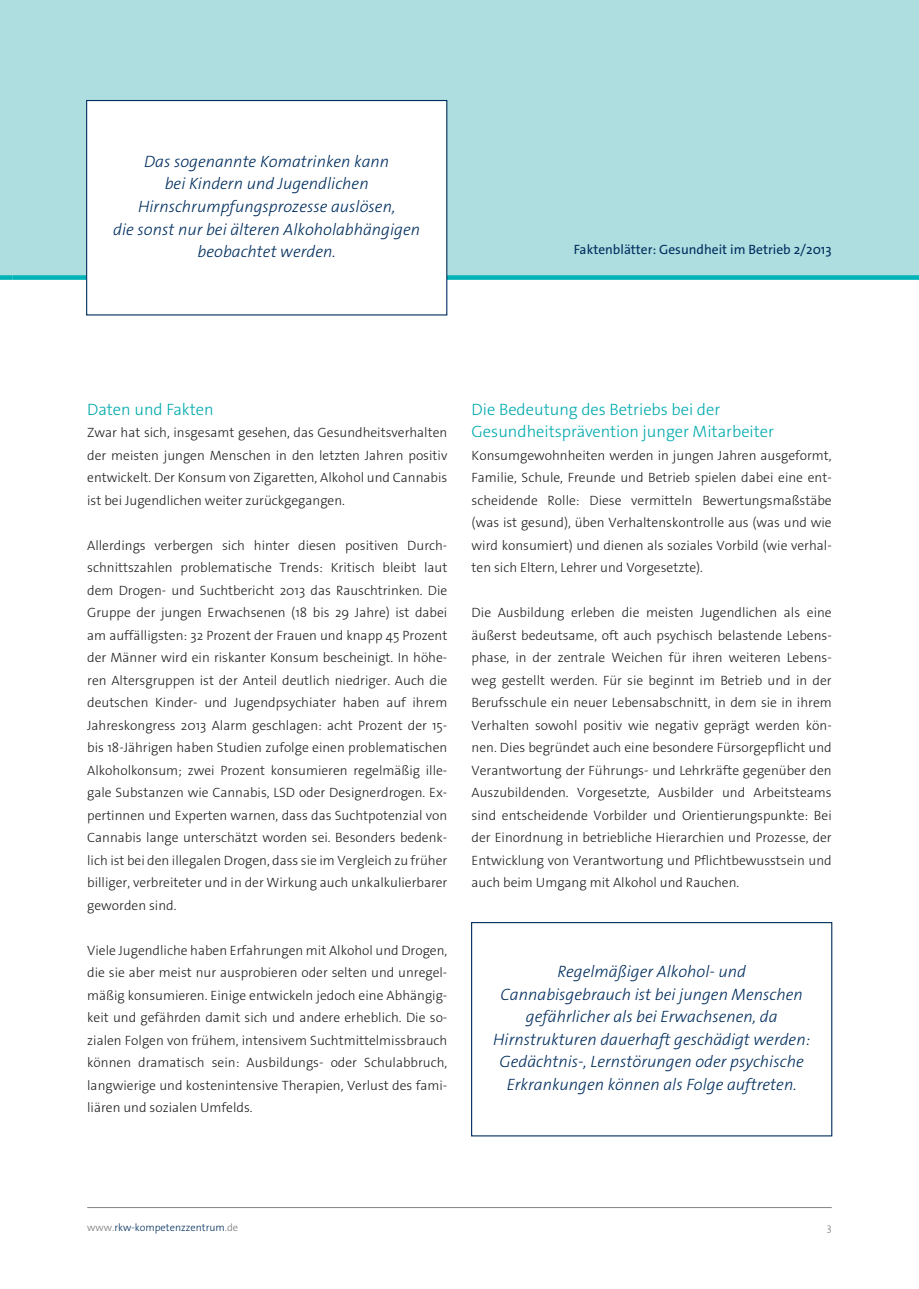
<style>
.page{position:relative;width:919px;height:1289px;background:#fff}
.page>*{position:absolute;margin:0;border:0;box-sizing:border-box;transform-origin:0 0}
.zitat{font:italic 300 16.5px/22.5px "The Sans Os F";color:#002e5e;text-align:center}
.subline_1_1_H2{font:300 16.5px/22.5px "The Sans Os F";color:#00aaad}
.copy_P{font:300 13.5px/22.5px "The Sans Os F";color:#231f20;text-align:justify}
.t1{font:13.5px "The Sans Os F";color:#002e5e}
.t2{font:300 10.5px "The Sans Os F";color:#002e5e}
.t3{font:300 10.5px "The Sans Os F";color:#76787b}
.s1{color:#76787b}
</style>
<div class="page">
<div style="left:0;top:0;width:918px;height:280px;background:#aedee0"></div>
<div style="left:0;top:275px;width:918px;height:5px;background:#00b3b6"></div>
<hr style="left:87px;top:1207px;width:744px;height:1px;background:#808285">
<div style="left:471px;top:922px;width:361px;height:214px;border:1px solid #002e5e"></div>
<div style="left:87px;top:100px;width:360px;height:215px;background:#fff"></div>
<div style="left:86px;top:100px;width:361px;height:215px;border:1px solid #002e5e"></div>
<p class="zitat" style="left:113px;top:150px;width:308px">Das sogenannte Komatrinken kann<br>bei Kindern und Jugendlichen Hirnschrumpfungsprozesse auslösen,<br>die sonst nur bei älteren Alkoholabhängigen beobachtet werden.</p>
<p class="t1" style="left:573px;top:241px;width:259px">Faktenblätter: Gesundheit im Betrieb 2/2013</p>
<h2 class="subline_1_1_H2" style="left:87px;top:398px;width:128px">Daten und Fakten</h2>
<p class="copy_P" style="left:87px;top:421px;width:361px">Zwar hat sich, insgesamt gesehen, das Gesundheitsverhalten der meisten jungen Menschen in den letzten Jahren positiv entwickelt. Der Konsum von Zigaretten, Alkohol und Cannabis ist bei Jugendlichen weiter zurückgegangen.</p>
<p class="copy_P" style="left:87px;top:534px;width:361px">Allerdings verbergen sich hinter diesen positiven Durch&shy;schnittszahlen problematische Trends: Kritisch bleibt laut dem Drogen- und Suchtbericht 2013 das Rauschtrinken. Die Gruppe der jungen Erwachsenen (18 bis 29 Jahre) ist dabei am auffälligsten: 32 Prozent der Frauen und knapp 45 Prozent der Männer wird ein riskanter Konsum bescheinigt. In höhe&shy;ren Altersgruppen ist der Anteil deutlich niedriger. Auch die deutschen Kinder- und Jugendpsychiater haben auf ihrem Jahreskongress 2013 Alarm geschlagen: acht Prozent der 15- bis 18-Jährigen haben Studien zufolge einen problematischen Alkoholkonsum; zwei Prozent konsumieren regelmäßig ille&shy;gale Substanzen wie Cannabis, LSD oder Designerdrogen. Ex&shy;pertinnen und Experten warnen, dass das Suchtpotenzial von Cannabis lange unterschätzt worden sei. Besonders bedenk&shy;lich ist bei den illegalen Drogen, dass sie im Vergleich zu früher billiger, verbreiteter und in der Wirkung auch unkalkulierbarer geworden sind.</p>
<p class="copy_P" style="left:87px;top:939px;width:361px">Viele Jugendliche haben Erfahrungen mit Alkohol und Drogen, die sie aber meist nur ausprobieren oder selten und unregel&shy;mäßig konsumieren. Einige entwickeln jedoch eine Abhängig&shy;keit und gefährden damit sich und andere erheblich. Die so&shy;zialen Folgen von frühem, intensivem Suchtmittelmissbrauch können dramatisch sein: Ausbildungs- oder Schulabbruch, langwierige und kostenintensive Therapien, Verlust des fami&shy;liären und sozialen Umfelds.</p>
<h2 class="subline_1_1_H2" style="left:471px;top:398px;width:304px">Die Bedeutung des Betriebs bei der<br>Gesundheitsprävention junger Mitarbeiter</h2>
<p class="copy_P" style="left:471px;top:444px;width:361px">Konsumgewohnheiten werden in jungen Jahren ausgeformt, Familie, Schule, Freunde und Betrieb spielen dabei eine ent&shy;scheidende Rolle: Diese vermitteln Bewertungsmaßstäbe (was ist gesund), üben Verhaltenskontrolle aus (was und wie wird konsumiert) und dienen als soziales Vorbild (wie verhal&shy;ten sich Eltern, Lehrer und Vorgesetzte).</p>
<p class="copy_P" style="left:471px;top:601px;width:361px">Die Ausbildung erleben die meisten Jugendlichen als eine äußerst bedeutsame, oft auch psychisch belastende Lebens&shy;phase, in der zentrale Weichen für ihren weiteren Lebens&shy;weg gestellt werden. Für sie beginnt im Betrieb und in der Berufsschule ein neuer Lebensabschnitt, in dem sie in ihrem Verhalten sowohl positiv wie negativ geprägt werden kön&shy;nen. Dies begründet auch eine besondere Fürsorgepflicht und Verantwortung der Führungs- und Lehrkräfte gegenüber den Auszubildenden. Vorgesetzte, Ausbilder und Arbeitsteams sind entscheidende Vorbilder und Orientierungspunkte: Bei der Einordnung in betriebliche Hierarchien und Prozesse, der Entwicklung von Verantwortung und Pflichtbewusstsein und auch beim Umgang mit Alkohol und Rauchen.</p>
<p class="zitat" style="left:493px;top:960px;width:318px">Regelmäßiger Alkohol- und Cannabisgebrauch ist bei jungen Menschen gefährlicher als bei Erwachsenen, da Hirnstrukturen dauerhaft geschädigt werden:<br>Gedächtnis-, Lernstörungen oder psychische Erkrankungen können als Folge auftreten.</p>
<p class="t2" style="left:87px;top:1220px;width:152px"><span class="s1">www.</span>rkw-kompetenzzentrum<span class="s1">.de</span></p>
<p class="t3" style="left:826px;top:1220px;width:6px">3</p>
</div>
